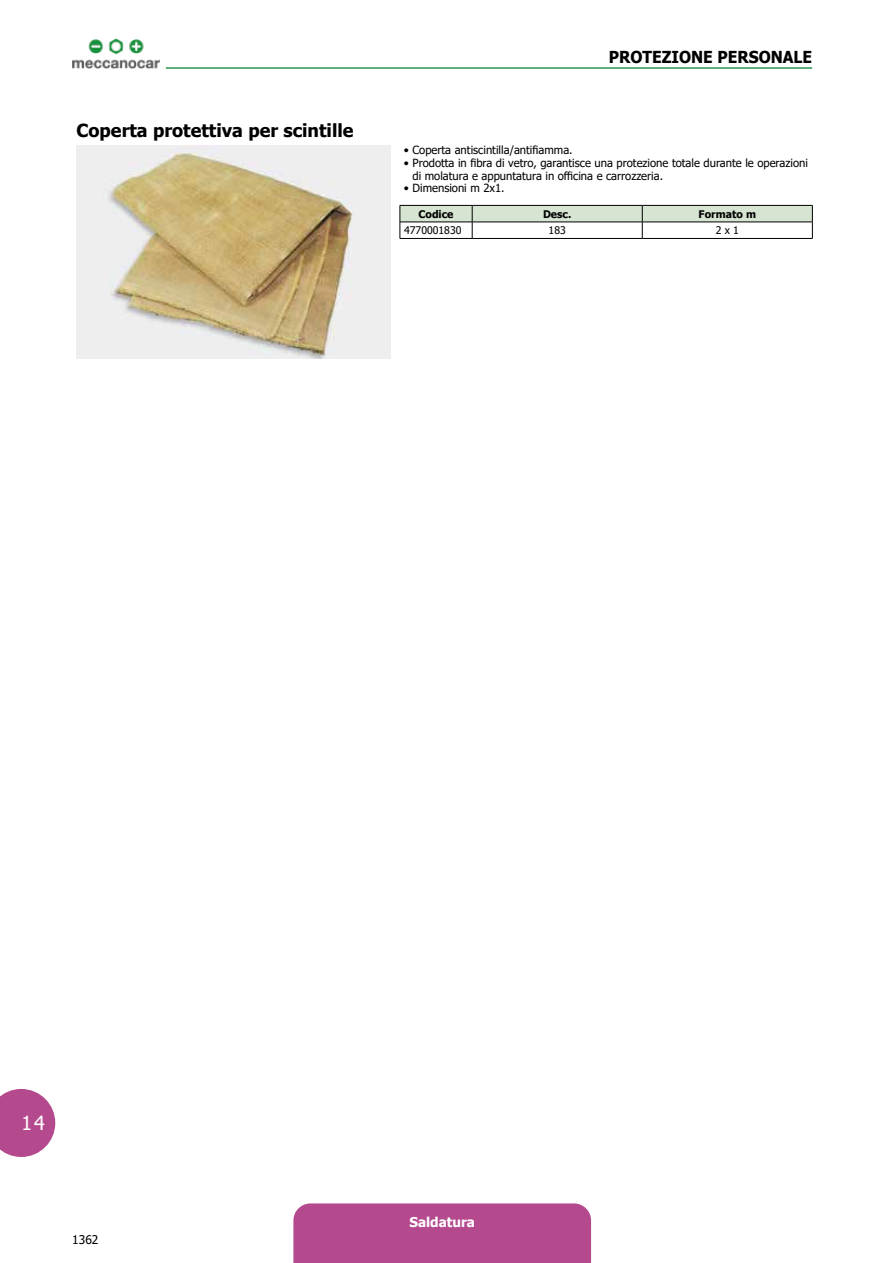
<style>
.page{position:relative;width:893px;height:1263px;background:#fff}
.page>*{position:absolute;margin:0;border:0;box-sizing:border-box;transform-origin:0 0}
.t1{font:19.5px "Tahoma";color:#fff}
.t2{font:700 18px "Tahoma";color:#000}
.t3{font:700 16.5px "Tahoma";color:#000;scale:.95 1}
.t4{font:700 13.5px "Tahoma";color:#fff}
.t5{font:12px "Tahoma";color:#000}
.t6{font:11.25px/12.8px "Tahoma";color:#000}
.t7{font:700 10.5px "Tahoma";color:#000}
.t8{font:10.5px "Tahoma";color:#000}
</style>
<div class="page">
<div style="left:293px;top:1203px;width:298px;height:60px;background:#b5498e"></div>
<svg style="left:0;top:1089px;width:55px;height:68px;background:#c0659f"></svg>
<img style="left:72px;top:38px;width:87px;height:31px">
<hr style="left:166px;top:67px;width:646px;height:2px;background:#28974e">
<img style="left:77px;top:146px;width:314px;height:212px">
<svg style="left:400px;top:205px;width:413px;height:33px"></svg>
<hr style="left:400px;top:238px;width:72px;height:1px;background:#000">
<hr style="left:472px;top:238px;width:170px;height:1px;background:#000">
<hr style="left:642px;top:238px;width:171px;height:1px;background:#000">
<h2 class="t2" style="left:77px;top:118px;width:279px">Coperta protettiva per scintille</h2>
<h3 class="t3" style="left:609px;top:45px;width:183px">Protezione personal</h3>
<h3 class="t3" style="left:802px;top:45px;width:12px">e</h3>
<p class="t6" style="left:404px;top:144px;width:170px">• Coperta antiscintilla/antifiamma.</p>
<p class="t6" style="left:412px;top:157px;width:397px;text-indent:-9px">• Prodotta in fibra di vetro, garantisce una protezione totale durante le operazioni di molatura e appuntatura in officina e carrozzeria.</p>
<p class="t6" style="left:404px;top:183px;width:102px">• Dimensioni m 2x1.</p>
<p class="t7" style="left:418px;top:206px;width:37px">Codice</p>
<p class="t7" style="left:543px;top:206px;width:30px">Desc.</p>
<p class="t7" style="left:699px;top:206px;width:59px">Formato m</p>
<p class="t8" style="left:404px;top:223px;width:59px">4770001830</p>
<p class="t8" style="left:549px;top:223px;width:19px">183</p>
<p class="t8" style="left:716px;top:223px;width:25px">2 x 1</p>
<h1 class="t1" style="left:21px;top:1110px;width:25px">14</h1>
<p class="t5" style="left:72px;top:1231px;width:28px">1362</p>
<p class="t4" style="left:409px;top:1212px;width:67px">Saldatura</p>
</div>
